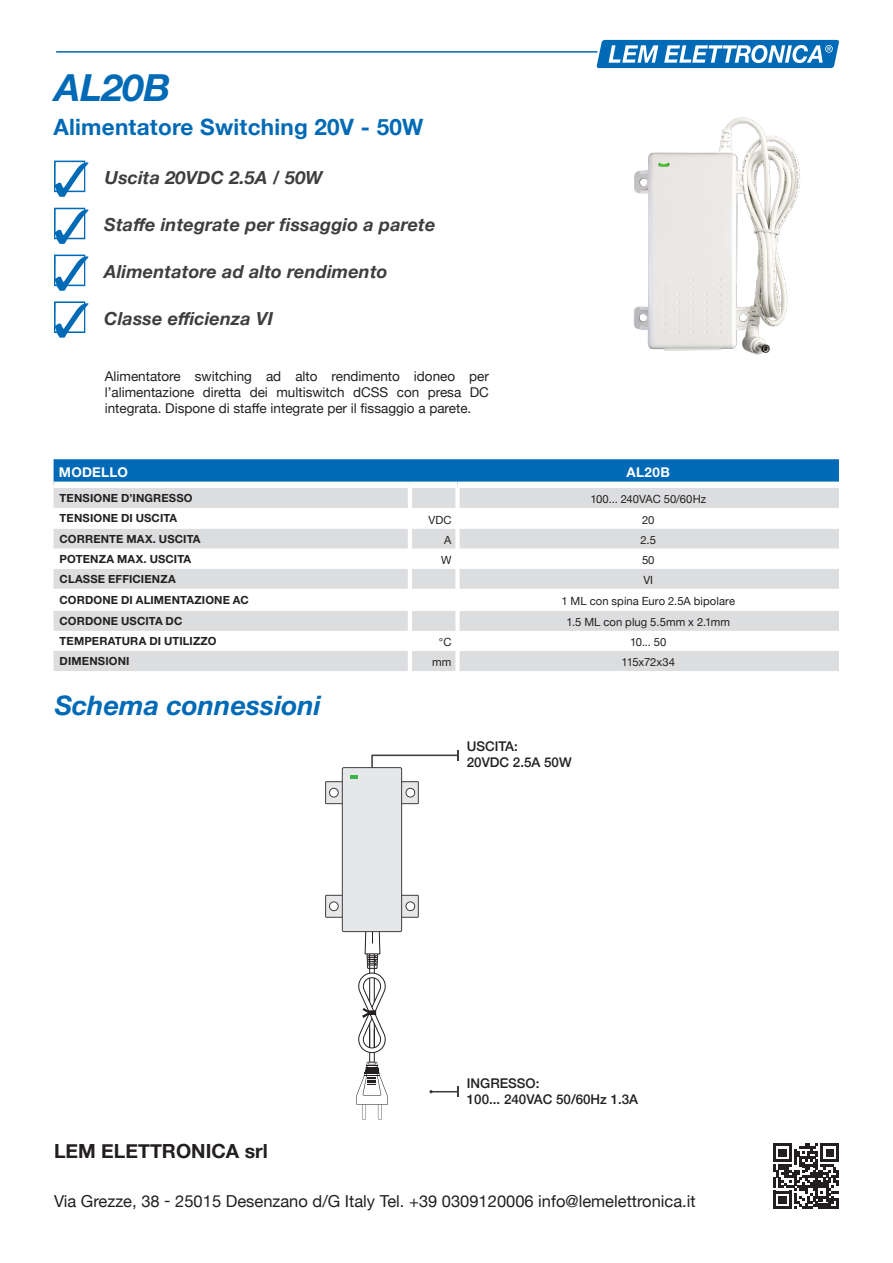
<style>
.page{position:relative;width:893px;height:1263px;background:#fff}
.page>*{position:absolute;margin:0;border:0;box-sizing:border-box;transform-origin:0 0}
.CODICE_Prodotto_ITA{font:italic 700 37.5px "Helvetica Neue LT Std";color:#016ab6}
.CODICE_Prodotto_ITA-2{font:italic 700 27px "Helvetica Neue LT Std";color:#016ab6}
.Elenco_puntato{font:700 22.5px "Helvetica Neue";letter-spacing:.01em;color:#016ab6}
.t1{font:700 19.5px "Helvetica Neue";color:#231f20}
.Elenco_puntato-2{font:italic 700 18px "Helvetica Neue";letter-spacing:.01em;color:#3e3e3f}
.t2{font:16.5px "Helvetica Neue";color:#231f20}
.Testo_Dide_Foto_Ita{font:13.5px/16.2px "Helvetica Neue";color:#231f20;text-align:justify}
.Intestazione_Tabelle_Codice{font:700 13.5px "Helvetica Neue LT Std";letter-spacing:.015em;color:#fff}
.t3{font:500 13.35px/16px "Helvetica Neue";color:#231f20}
.Grassetto_Tabelle_ITA{font:700 11.25px "Helvetica Neue LT Std";letter-spacing:.01em;color:#231f20}
.Descriz_Tabelle_ITA{font:11.25px "Helvetica Neue";letter-spacing:.005em;color:#231f20}
.Colonna_dB_Dx{font:11.25px "Helvetica Neue";color:#231f20}
.Descriz_Tabelle_ITA-2{font:11.25px "Helvetica Neue";letter-spacing:-.015em;color:#231f20}
</style>
<div class="page">
<svg style="left:596px;top:40px;width:243px;height:28px"></svg>
<hr style="left:56px;top:51px;width:541px;height:2px;background:#016aaf">
<svg style="left:54px;top:255px;width:34px;height:36px"></svg>
<svg style="left:54px;top:161px;width:34px;height:36px"></svg>
<svg style="left:54px;top:208px;width:34px;height:36px"></svg>
<img style="left:633px;top:117px;width:168px;height:238px">
<svg style="left:54px;top:459px;width:785px;height:23px;background:#086eb8"></svg>
<div style="left:54px;top:488px;width:785px;height:183px;background:#dcdddf"></div>
<svg style="left:54px;top:508px;width:785px;height:143px"></svg>
<hr style="left:408px;top:488px;width:4px;height:20px;background:#fff">
<div style="left:455px;top:488px;width:5px;height:20px;background:#fff"></div>
<hr style="left:408px;top:508px;width:4px;height:21px;background:#fff">
<div style="left:455px;top:508px;width:5px;height:21px;background:#fff"></div>
<hr style="left:408px;top:529px;width:4px;height:20px;background:#fff">
<div style="left:455px;top:529px;width:5px;height:20px;background:#fff"></div>
<hr style="left:408px;top:549px;width:4px;height:20px;background:#fff">
<div style="left:455px;top:549px;width:5px;height:20px;background:#fff"></div>
<hr style="left:408px;top:569px;width:4px;height:20px;background:#fff">
<div style="left:455px;top:569px;width:5px;height:20px;background:#fff"></div>
<hr style="left:408px;top:589px;width:4px;height:22px;background:#fff">
<div style="left:455px;top:589px;width:5px;height:22px;background:#fff"></div>
<hr style="left:408px;top:611px;width:4px;height:20px;background:#fff">
<div style="left:455px;top:611px;width:5px;height:20px;background:#fff"></div>
<hr style="left:408px;top:631px;width:4px;height:20px;background:#fff">
<div style="left:455px;top:631px;width:5px;height:20px;background:#fff"></div>
<hr style="left:408px;top:651px;width:4px;height:20px;background:#fff">
<div style="left:455px;top:651px;width:5px;height:20px;background:#fff"></div>
<svg style="left:54px;top:301px;width:34px;height:37px"></svg>
<svg style="left:356px;top:932px;width:32px;height:187px"></svg>
<svg style="left:429px;top:1087px;width:30px;height:10px"></svg>
<svg style="left:326px;top:782px;width:92px;height:22px"></svg>
<div style="left:325px;top:781px;width:93px;height:23px;border:1px solid #3e3e3f"></div>
<div style="left:406px;top:788px;width:9px;height:9px;background:#fff;border-radius:50%"></div>
<div style="left:406px;top:788px;width:9px;height:9px;border:1px solid #3e3e3f;border-radius:50%"></div>
<div style="left:329px;top:788px;width:9px;height:9px;background:#fff;border-radius:50%"></div>
<div style="left:329px;top:788px;width:9px;height:9px;border:1px solid #3e3e3f;border-radius:50%"></div>
<svg style="left:326px;top:895px;width:92px;height:22px"></svg>
<div style="left:325px;top:895px;width:93px;height:22px;border:1px solid #3e3e3f"></div>
<div style="left:406px;top:902px;width:9px;height:9px;background:#fff;border-radius:50%"></div>
<div style="left:406px;top:902px;width:9px;height:9px;border:1px solid #3e3e3f;border-radius:50%"></div>
<div style="left:329px;top:902px;width:9px;height:9px;background:#fff;border-radius:50%"></div>
<div style="left:329px;top:902px;width:9px;height:9px;border:1px solid #3e3e3f;border-radius:50%"></div>
<div style="left:342px;top:768px;width:60px;height:163px;background:#e6e7e9"></div>
<div style="left:342px;top:767px;width:60px;height:165px;border:1px solid #3e3e3f"></div>
<svg style="left:351px;top:775px;width:7px;height:3px"></svg>
<svg style="left:370px;top:750px;width:89px;height:19px"></svg>
<svg style="left:773px;top:1143px;width:66px;height:66px"></svg>
<p class="CODICE_Prodotto_ITA" style="left:55px;top:64px;width:117px">AL20B</p>
<p class="Elenco_puntato" style="left:54px;top:110px;width:371px">Alimentatore Switching 20V - 50W</p>
<p class="Elenco_puntato-2" style="left:105px;top:164px;width:219px">Uscita 20VDC 2.5A / 50W</p>
<p class="Elenco_puntato-2" style="left:104px;top:211px;width:333px">Staffe integrate per fissaggio a parete</p>
<p class="Elenco_puntato-2" style="left:104px;top:257px;width:285px">Alimentatore ad alto rendimento</p>
<p class="Elenco_puntato-2" style="left:104px;top:304px;width:170px">Classe efficienza VI</p>
<p class="Testo_Dide_Foto_Ita" style="left:105px;top:369px;width:386px">Alimentatore switching ad alto rendimento idoneo per l’alimentazione diretta dei multiswitch dCSS con presa DC integrata. Dispone di staffe integrate per il fissaggio a parete.</p>
<p class="Intestazione_Tabelle_Codice" style="left:59px;top:463px;width:70px">MODELLO</p>
<p class="Intestazione_Tabelle_Codice" style="left:627px;top:463px;width:45px">AL20B</p>
<p class="Grassetto_Tabelle_ITA" style="left:60px;top:491px;width:135px">TENSIONE D’INGRESSO</p>
<p class="Descriz_Tabelle_ITA" style="left:590px;top:491px;width:117px">100... 240VAC 50/60Hz</p>
<p class="Grassetto_Tabelle_ITA" style="left:60px;top:511px;width:119px">TENSIONE DI USCITA</p>
<p class="Colonna_dB_Dx" style="left:428px;top:511px;width:25px">VDC</p>
<p class="Descriz_Tabelle_ITA" style="left:642px;top:511px;width:14px">20</p>
<p class="Grassetto_Tabelle_ITA" style="left:60px;top:532px;width:142px">CORRENTE MAX. USCITA</p>
<p class="Colonna_dB_Dx" style="left:444px;top:532px;width:9px">A</p>
<p class="Descriz_Tabelle_ITA" style="left:640px;top:532px;width:17px">2.5</p>
<p class="Grassetto_Tabelle_ITA" style="left:60px;top:552px;width:133px">POTENZA MAX. USCITA</p>
<p class="Colonna_dB_Dx" style="left:441px;top:552px;width:12px">W</p>
<p class="Descriz_Tabelle_ITA" style="left:642px;top:552px;width:14px">50</p>
<p class="Grassetto_Tabelle_ITA" style="left:60px;top:572px;width:118px">CLASSE EFFICIENZA</p>
<p class="Descriz_Tabelle_ITA" style="left:643px;top:572px;width:11px">VI</p>
<p class="Grassetto_Tabelle_ITA" style="left:60px;top:593px;width:191px">CORDONE DI ALIMENTAZIONE AC</p>
<p class="Descriz_Tabelle_ITA" style="left:561px;top:593px;width:175px">1 ML con spina Euro 2.5A bipolare</p>
<p class="Grassetto_Tabelle_ITA" style="left:60px;top:614px;width:124px">CORDONE USCITA DC</p>
<p class="Descriz_Tabelle_ITA" style="left:566px;top:614px;width:165px">1.5 ML con plug 5.5mm x 2.1mm</p>
<p class="Grassetto_Tabelle_ITA" style="left:60px;top:634px;width:158px">TEMPERATURA DI UTILIZZO</p>
<p class="Colonna_dB_Dx" style="left:439px;top:634px;width:14px">°C</p>
<p class="Descriz_Tabelle_ITA" style="left:630px;top:634px;width:38px">10... 50</p>
<p class="Grassetto_Tabelle_ITA" style="left:60px;top:654px;width:71px">DIMENSIONI</p>
<p class="Colonna_dB_Dx" style="left:432px;top:654px;width:21px">mm</p>
<p class="Descriz_Tabelle_ITA-2" style="left:621px;top:654px;width:55px">115x72x34</p>
<p class="CODICE_Prodotto_ITA-2" style="left:55px;top:688px;width:268px">Schema connessioni</p>
<p class="t3" style="left:467px;top:737px;width:106px">USCITA:<br>20VDC 2.5A 50W</p>
<p class="t3" style="left:467px;top:1074px;width:173px">INGRESSO:<br>100... 240VAC 50/60Hz 1.3A</p>
<p class="t1" style="left:54px;top:1135px;width:215px">LEM ELETTRONICA srl</p>
<p class="t2" style="left:54px;top:1189px;width:643px">Via Grezze, 38 - 25015 Desenzano d/G Italy Tel. +39 0309120006 info@lemelettronica.it</p>
</div>
